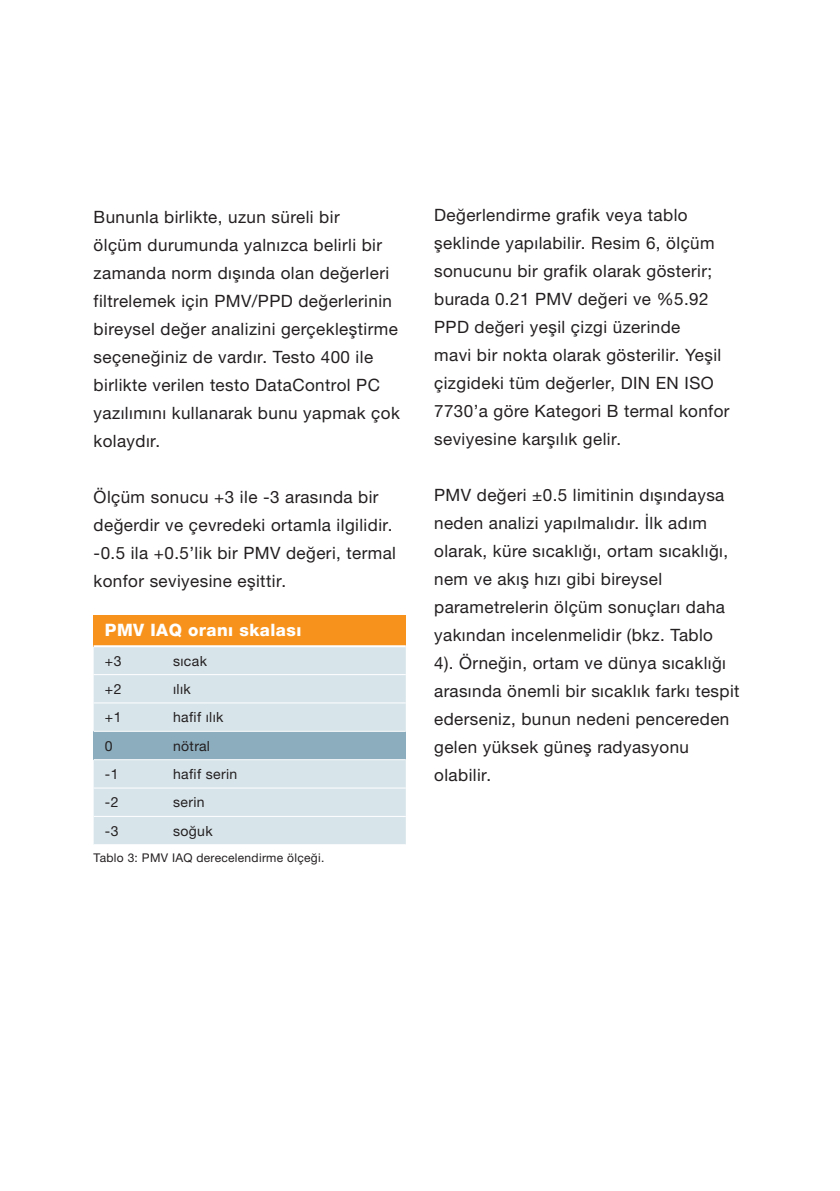
<style>
.page{position:relative;width:840px;height:1191px;background:#fff}
.page>*{position:absolute;margin:0;border:0;box-sizing:border-box;transform-origin:0 0}
.t1{font:17px/28px "Helvetica Neue LTW1 G";letter-spacing:.025em;color:#231f20}
.t2{font:800 17px "Helvetica Neue LT Com";letter-spacing:.025em;color:#fff}
.t3{font:14px "Helvetica Neue LTW1 G";letter-spacing:.025em;color:#231f20}
.Copy_7_pt{font:12px "Helvetica Neue LTW1 G";letter-spacing:.025em;color:#231f20}
</style>
<div class="page">
<div style="left:94px;top:615px;width:311px;height:31px;background:#f7931d"></div>
<div style="left:94px;top:647px;width:311px;height:197px;background:#d7e4ea"></div>
<div style="left:94px;top:731px;width:311px;height:28px;background:#8cadbd"></div>
<hr style="left:94px;top:674px;width:311px;height:1px;background:#fff">
<hr style="left:94px;top:702px;width:311px;height:1px;background:#fff">
<hr style="left:94px;top:731px;width:311px;height:1px;background:#fff">
<hr style="left:94px;top:759px;width:311px;height:1px;background:#fff">
<hr style="left:94px;top:787px;width:311px;height:1px;background:#fff">
<hr style="left:94px;top:645px;width:311px;height:2px;background:#fff">
<hr style="left:94px;top:816px;width:311px;height:1px;background:#fff">
<p class="t1" style="left:94px;top:203px;width:307px">Bununla birlikte, uzun süreli bir<br>ölçüm durumunda yalnızca belirli bir zamanda norm dışında olan değerleri filtrelemek için PMV/PPD değerlerinin bireysel değer analizini gerçekleştirme seçeneğiniz de vardır. Testo 400 ile birlikte verilen testo DataControl PC yazılımını kullanarak bunu yapmak çok kolaydır.</p>
<p class="t1" style="left:94px;top:483px;width:304px">Ölçüm sonucu +3 ile -3 arasında bir değerdir ve çevredeki ortamla ilgilidir. -0.5 ila +0.5’lik bir PMV değeri, termal konfor seviyesine eşittir.</p>
<p class="t2" style="left:105px;top:620px;width:198px">PMV IAQ oranı skalası</p>
<p class="t3" style="left:105px;top:652px;width:18px">+3</p>
<p class="t3" style="left:173px;top:652px;width:35px">sıcak</p>
<p class="t3" style="left:105px;top:680px;width:18px">+2</p>
<p class="t3" style="left:173px;top:680px;width:19px">ılık</p>
<p class="t3" style="left:105px;top:708px;width:18px">+1</p>
<p class="t3" style="left:173px;top:708px;width:52px">hafif ılık</p>
<p class="t3" style="left:105px;top:737px;width:9px">0</p>
<p class="t3" style="left:173px;top:737px;width:38px">nötral</p>
<p class="t3" style="left:105px;top:765px;width:15px">-1</p>
<p class="t3" style="left:173px;top:765px;width:66px">hafif serin</p>
<p class="t3" style="left:105px;top:793px;width:15px">-2</p>
<p class="t3" style="left:173px;top:793px;width:33px">serin</p>
<p class="t3" style="left:105px;top:822px;width:15px">-3</p>
<p class="t3" style="left:173px;top:822px;width:41px">soğuk</p>
<p class="Copy_7_pt" style="left:94px;top:850px;width:232px">Tablo 3: PMV IAQ derecelendirme ölçeği.</p>
<p class="t1" style="left:434px;top:200px;width:297px">Değerlendirme grafik veya tablo şeklinde yapılabilir. Resim 6, ölçüm sonucunu bir grafik olarak gösterir; burada 0.21 PMV değeri ve %5.92<br>PPD değeri yeşil çizgi üzerinde<br>mavi bir nokta olarak gösterilir. Yeşil çizgideki tüm değerler, DIN EN ISO 7730’a göre Kategori B termal konfor seviyesine karşılık gelir.</p>
<p class="t1" style="left:434px;top:480px;width:307px">PMV değeri ±0.5 limitinin dışındaysa neden analizi yapılmalıdır. İlk adım olarak, küre sıcaklığı, ortam sıcaklığı, nem ve akış hızı gibi bireysel parametrelerin ölçüm sonuçları daha yakından incelenmelidir (bkz. Tablo<br>4). Örneğin, ortam ve dünya sıcaklığı arasında önemli bir sıcaklık farkı tespit ederseniz, bunun nedeni pencereden gelen yüksek güneş radyasyonu olabilir.</p>
</div>
